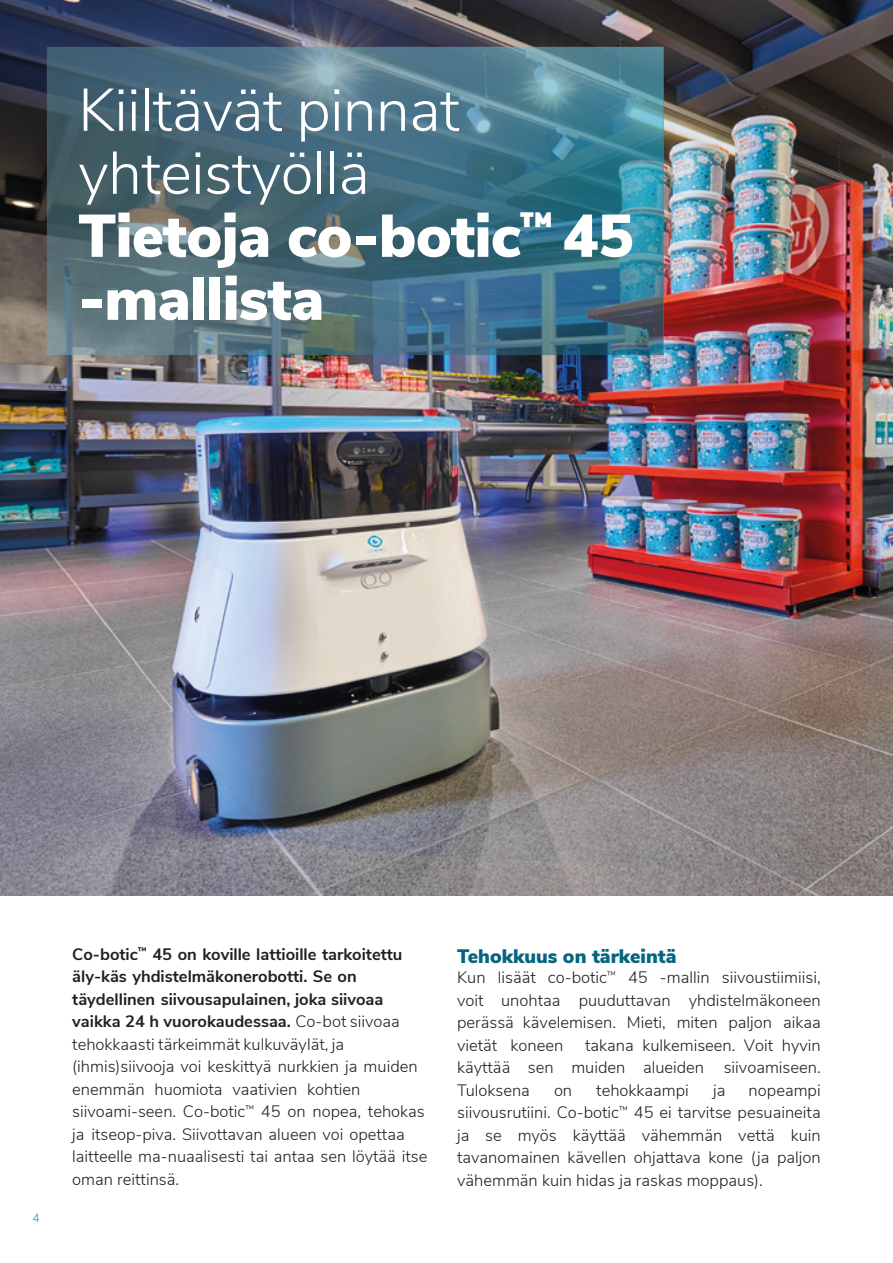
<style>
.page{position:relative;width:893px;height:1263px;background:#fff}
.page>*{position:absolute;margin:0;border:0;box-sizing:border-box;transform-origin:0 0}
.t1{font:300 60px/63px "Nunito Sans";letter-spacing:-.01em;color:#fff}
.t2{font:900 60px/63px "Nunito Sans";letter-spacing:-.01em;color:#fff}
.t3{font:900 19.5px "Nunito Sans";color:#056580}
.t4{font:300 16.5px/22.5px "Nunito Sans";color:#231f20;text-align:justify}
.p_caption-right{font:300 12px "Nunito Sans";color:#00a4cd}
.s1{font-weight:700}
</style>
<div class="page">
<img style="left:0;top:0;width:893px;height:895px">
<img style="left:47px;top:47px;width:616px;height:308px">
<p class="t1" style="left:78px;top:75px;width:383px">Kiiltävät pinnat yhteistyöllä</p>
<p class="t2" style="left:78px;top:202px;width:557px">Tietoja co-botic<sup>™</sup> 45 ‑mallista</p>
<p class="p_caption-right" style="left:33px;top:1209px;width:9px">4</p>
<p class="t4" style="left:72px;top:942px;width:357px;text-align:left"><span class="s1">Co-botic</span><sup>™</sup> <span class="s1">45 on koville lattioille tarkoitettu äly-käs</span> <span class="s1">yhdistelmäkonerobotti</span><span class="s1">. Se on täydellinen siivousapulainen</span><span class="s1">, joka siivoaa vaikka 24 h vuorokaudessaa.</span> Co-bot siivoaa tehokkaasti tärkeimmät kulkuväylät, ja (ihmis)siivooja voi keskittyä nurkkien ja muiden enemmän huomiota vaativien kohtien siivoami-seen. Co-botic<sup>™</sup> 45 on nopea, tehokas ja itseop-piva. Siivottavan alueen voi opettaa laitteelle ma-nuaalisesti tai antaa sen löytää itse oman reittinsä.</p>
<p class="t3" style="left:457px;top:941px;width:221px">Tehokkuus on tärkeintä</p>
<p class="t4" style="left:457px;top:965px;width:365px">Kun lisäät co-botic<sup>™</sup> 45 -mallin siivoustiimiisi, voit unohtaa puuduttavan yhdistelmäkoneen perässä kävelemisen. Mieti, miten paljon aikaa vietät koneen</p>
<p class="t4" style="left:457px;top:1032px;width:365px;text-indent:128px">takana kulkemiseen. Voit hyvin käyttää sen muiden alueiden siivoamiseen.<br>Tuloksena</p>
<p class="t4" style="left:554px;top:1077px;width:20px">on</p>
<p class="t4" style="left:596px;top:1077px;width:94px">tehokkaampi</p>
<p class="t4" style="left:713px;top:1077px;width:14px">ja</p>
<p class="t4" style="left:457px;top:1077px;width:365px;text-indent:291px">nopeampi siivousrutiini. Co-botic<sup>™</sup> 45 ei tarvitse pesuaineita ja se myös käyttää vähemmän vettä kuin tavanomainen kävellen ohjattava kone (ja paljon vähemmän kuin hidas ja raskas moppaus).</p>
</div>
